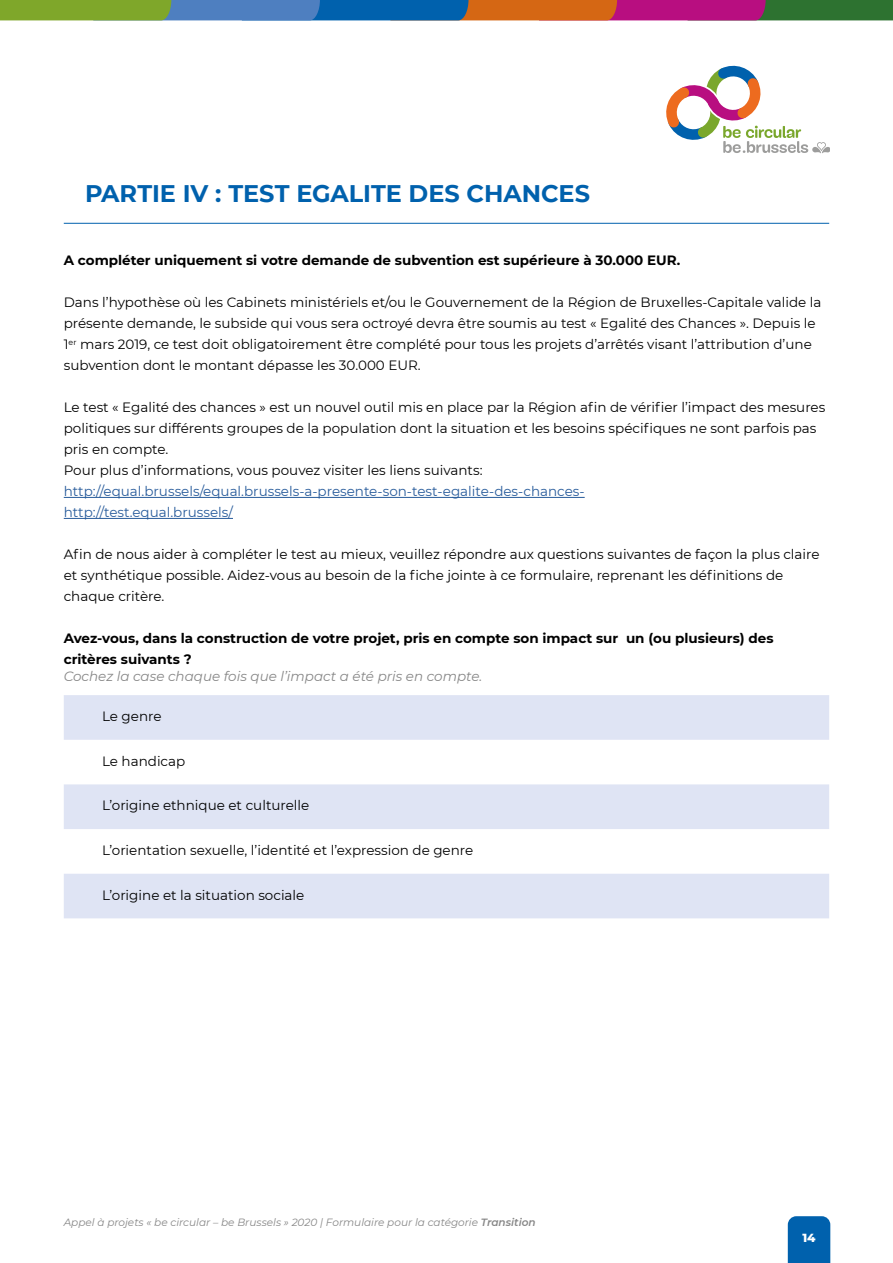
<style>
.page{position:relative;width:893px;height:1263px;background:#fff}
.page>*{position:absolute;margin:0;border:0;box-sizing:border-box;transform-origin:0 0}
.t1{font:700 24px "Montserrat";letter-spacing:-.005em;color:#0061ad}
.t2{font:13.5px/21px "Montserrat";color:#000}
.t3{font:700 13.5px/21px "Montserrat";color:#000}
.t4{font:13.5px/21px "Montserrat";color:#275b9b}
.t5{font:italic 13.5px "Montserrat";color:#878787}
.t6{font:800 12px "Montserrat";color:#fff}
.t7{font:italic 10.5px "Montserrat";color:#878787}
.s1{font-weight:600}
</style>
<div class="page">
<svg style="left:0;top:0;width:893px;height:20px;background:#6d6864"></svg>
<div style="left:788px;top:1216px;width:42px;height:47px;background:#0061ad"></div>
<hr style="left:64px;top:223px;width:765px;height:1px;background:#0061ad">
<hr style="left:64px;top:497px;width:521px;height:1px;background:#275b9b">
<hr style="left:64px;top:518px;width:169px;height:1px;background:#275b9b">
<svg style="left:64px;top:695px;width:765px;height:223px;fill:#dfe4f4"></svg>
<svg style="left:666px;top:65px;width:163px;height:88px"></svg>
<h1 class="t1" style="left:85px;top:176px;width:506px">PARTIE IV : TEST EGALITE DES CHANCES</h1>
<p class="t3" style="left:64px;top:249px;width:618px">A compléter uniquement si votre demande de subvention est supérieure à 30.000 EUR.</p>
<p class="t2" style="left:64px;top:292px;width:759px">Dans l’hypothèse où les Cabinets ministériels et/ou le Gouvernement de la Région de Bruxelles-Capitale valide la présente demande, le subside qui vous sera octroyé devra être soumis au test « Egalité des Chances ». Depuis le 1<sup>er</sup> mars 2019, ce test doit obligatoirement être complété pour tous les projets d’arrêtés visant l’attribution d’une subvention dont le montant dépasse les 30.000 EUR.</p>
<p class="t2" style="left:64px;top:397px;width:763px">Le test « Egalité des chances » est un nouvel outil mis en place par la Région afin de vérifier l’impact des mesures politiques sur différents groupes de la population dont la situation et les besoins spécifiques ne sont parfois pas pris en compte.<br>Pour plus d’informations, vous pouvez visiter les liens suivants:</p>
<p class="t4" style="left:64px;top:481px;width:522px">http://equal.brussels/equal.brussels-a-presente-son-test-egalite-des-chances&shy;http://test.equal.brussels/</p>
<p class="t2" style="left:64px;top:544px;width:757px">Afin de nous aider à compléter le test au mieux, veuillez répondre aux questions suivantes de façon la plus claire et synthétique possible. Aidez-vous au besoin de la fiche jointe à ce formulaire, reprenant les définitions de chaque critère.</p>
<p class="t3" style="left:64px;top:627px;width:711px">Avez-vous, dans la construction de votre projet, pris en compte son impact sur un (ou plusieurs) des critères suivants ?</p>
<p class="t5" style="left:64px;top:667px;width:420px">Cochez la case chaque fois que l’impact a été pris en compte.</p>
<p class="t2" style="left:102px;top:705px;width:61px">Le genre</p>
<p class="t2" style="left:102px;top:750px;width:85px">Le handicap</p>
<p class="t2" style="left:102px;top:794px;width:209px">L’origine ethnique et culturelle</p>
<p class="t2" style="left:102px;top:839px;width:373px">L’orientation sexuelle, l’identité et l’expression de genre</p>
<p class="t2" style="left:102px;top:884px;width:204px">L’origine et la situation sociale</p>
<p class="t7" style="left:64px;top:1215px;width:473px">Appel à projets « be circular – be Brussels » 2020 | Formulaire pour la catégorie <span class="s1">Transition</span></p>
<p class="t6" style="left:802px;top:1229px;width:15px">14</p>
</div>
